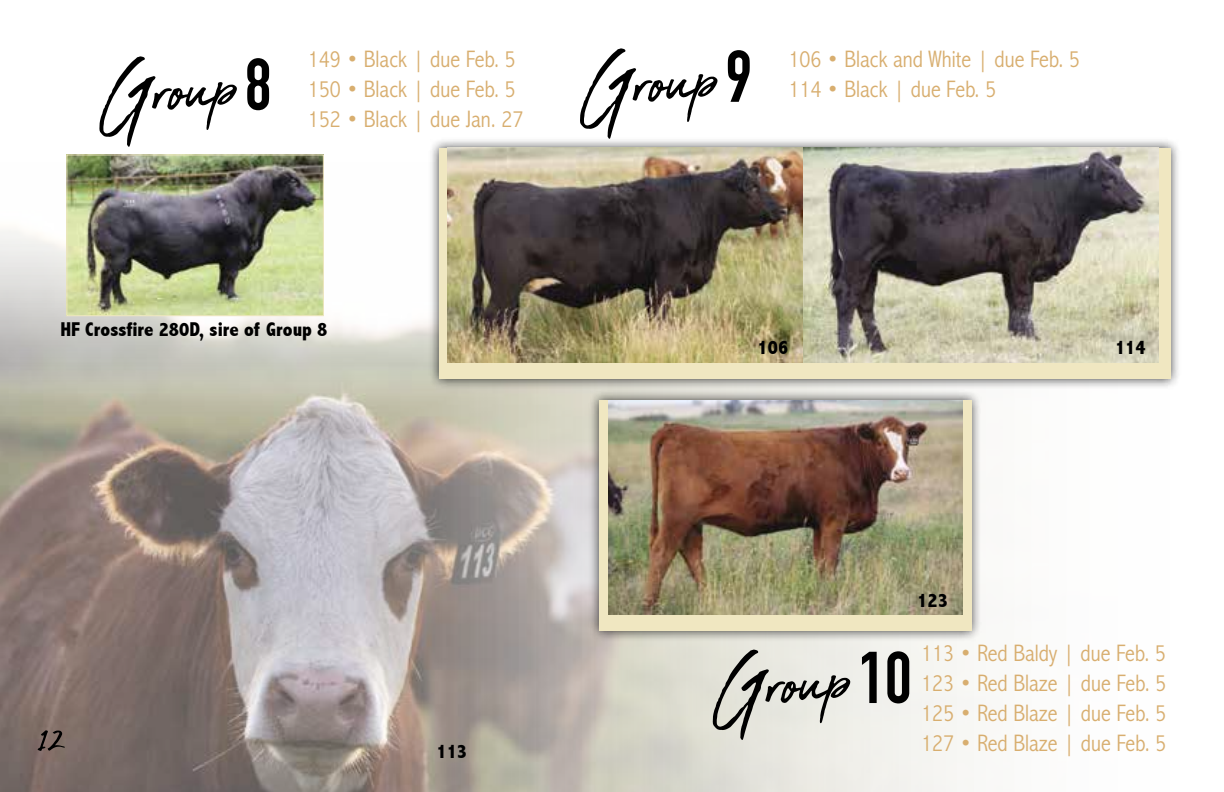
<style>
.page{position:relative;width:1224px;height:792px;background:#fff}
.page>*{position:absolute;margin:0;border:0;box-sizing:border-box;transform-origin:0 0}
.t1{font:97.2px "Abuget";color:#000}
.t2{font:700 72px "DIN Condensed";color:#000}
.t3{font:54px "Abuget";color:#000}
.t4{font:300 condensed 24px/30px "Abadi MT Std";color:#d8ae6f}
.t5{font:800 condensed 20px "Abadi";color:#000}
</style>
<div class="page">
<img style="left:0;top:229px;width:974px;height:563px">
<div style="left:428px;top:137px;width:753px;height:253px;background:#000;opacity:.75"></div>
<div style="left:439px;top:148px;width:731px;height:231px;background:#f0e7c1"></div>
<img style="left:448px;top:148px;width:710px;height:214px">
<div style="left:588px;top:389px;width:394px;height:253px;background:#000;opacity:.75"></div>
<div style="left:599px;top:400px;width:372px;height:231px;background:#f0e7c1"></div>
<img style="left:608px;top:400px;width:354px;height:215px">
<img style="left:68px;top:156px;width:254px;height:158px">
<div style="left:66px;top:154px;width:258px;height:162px;border:1px solid #f0e7c1"></div>
<h1 class="t1" style="left:94px;top:42px;width:142px;rotate:-5deg">Group</h1>
<h2 class="t2" style="left:245px;top:36px;width:28px">8</h2>
<p class="t4" style="left:308px;top:45px;width:217px">149 • Black | due Feb. 5<br>150 • Black | due Feb. 5<br>152 • Black | due Jan. 27</p>
<h1 class="t1" style="left:574px;top:34px;width:142px;rotate:-5deg">Group</h1>
<h2 class="t2" style="left:725px;top:28px;width:28px">9</h2>
<p class="t4" style="left:789px;top:45px;width:293px">106 • Black and White | due Feb. 5<br>114 • Black | due Feb. 5</p>
<p class="t5" style="left:60px;top:318px;width:269px">HF Crossfire 280D, sire of Group 8</p>
<h3 class="t3" style="left:37px;top:708px;width:30px">12</h3>
<p class="t5" style="left:437px;top:740px;width:32px">113</p>
<p class="t5" style="left:758px;top:336px;width:32px">106</p>
<p class="t5" style="left:1115px;top:336px;width:32px">114</p>
<p class="t5" style="left:917px;top:588px;width:32px">123</p>
<h1 class="t1" style="left:707px;top:636px;width:142px;rotate:-5deg">Group</h1>
<h2 class="t2" style="left:858px;top:629px;width:55px">10</h2>
<p class="t4" style="left:921px;top:638px;width:246px;text-align:justify">113 • Red Baldy | due Feb. 5<br>123 • Red Blaze | due Feb. 5<br>125 • Red Blaze | due Feb. 5<br>127 • Red Blaze | due Feb. 5</p>
</div>
